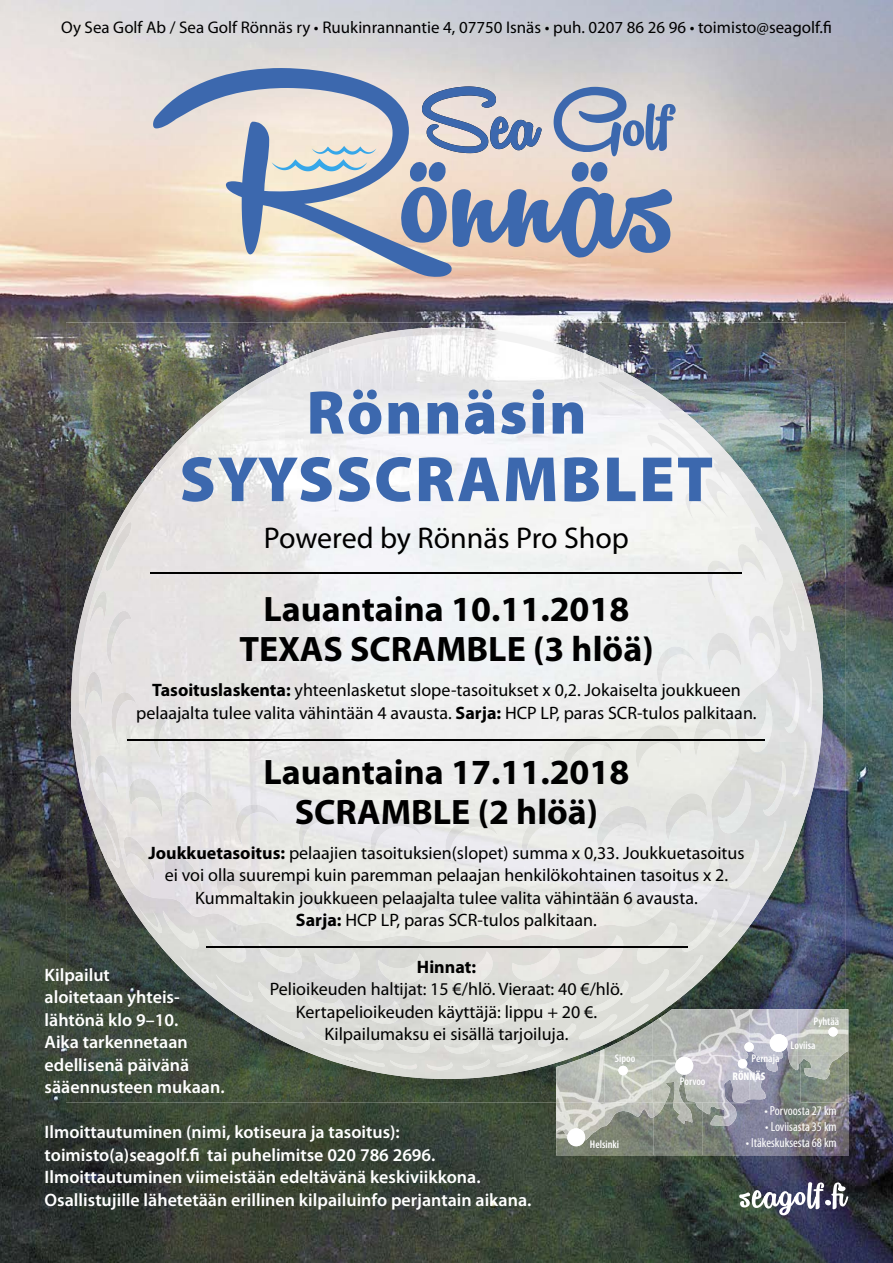
<style>
.page{position:relative;width:893px;height:1263px;background:#fff}
.page>*{position:absolute;margin:0;border:0;box-sizing:border-box;transform-origin:0 0}
.t1{font:900 64.5px "Myriad Pro";letter-spacing:.03em;color:#3c68ae}
.t2{font:900 62.1px "Myriad Pro";letter-spacing:.03em;color:#3c68ae}
.t3{font:700 35.4px/40.5px "Myriad Pro";color:#000;text-align:center}
.t4{font:30px "Myriad Pro";color:#000}
.t5{font:18px/22.5px "Myriad Pro";color:#000;text-align:center}
.t6{font:600 18px/22.5px "Myriad Pro";color:#fff}
.t7{font:700 18px "Myriad Pro";color:#000}
.t8{font:16.95px "Myriad Pro";color:#000}
.t9{font:condensed 13.05px "Myriad Pro";color:#fff}
.t10{font:600 condensed 11.1px "Myriad Pro";color:#fff}
.t11{font:900 condensed 11.1px "Myriad Pro";color:#fff}
.s1{font-weight:700}
</style>
<div class="page">
<img style="left:0;top:0;width:893px;height:1263px">
<img style="left:66px;top:322px;width:156px;height:156px">
<img style="left:222px;top:322px;width:624px;height:52px">
<img style="left:823px;top:374px;width:23px;height:52px">
<img style="left:823px;top:426px;width:23px;height:52px">
<img style="left:66px;top:478px;width:5px;height:52px">
<img style="left:823px;top:478px;width:23px;height:104px">
<img style="left:66px;top:530px;width:52px;height:572px">
<img style="left:823px;top:582px;width:23px;height:427px">
<img style="left:118px;top:1079px;width:51px;height:23px">
<img style="left:169px;top:1079px;width:53px;height:23px">
<img style="left:222px;top:1079px;width:104px;height:23px">
<img style="left:326px;top:1079px;width:230px;height:23px">
<img style="left:71px;top:327px;width:752px;height:752px">
<img style="left:556px;top:1156px;width:292px;height:1px">
<img style="left:751px;top:1102px;width:49px;height:1px">
<img style="left:800px;top:1052px;width:48px;height:51px">
<img style="left:556px;top:1140px;width:49px;height:16px">
<img style="left:605px;top:1126px;width:48px;height:30px">
<img style="left:653px;top:1103px;width:195px;height:53px">
<img style="left:755px;top:1079px;width:45px;height:23px">
<img style="left:800px;top:1056px;width:46px;height:46px">
<img style="left:749px;top:1099px;width:6px;height:3px">
<img style="left:567px;top:1141px;width:18px;height:5px">
<img style="left:846px;top:1009px;width:2px;height:43px">
<img style="left:556px;top:1056px;width:49px;height:84px">
<img style="left:604px;top:1022px;width:50px;height:104px">
<img style="left:653px;top:1056px;width:49px;height:68px">
<img style="left:702px;top:1102px;width:42px;height:24px">
<img style="left:588px;top:1049px;width:16px;height:7px">
<img style="left:653px;top:1009px;width:193px;height:47px">
<img style="left:701px;top:1056px;width:48px;height:46px">
<img style="left:749px;top:1056px;width:49px;height:43px">
<img style="left:798px;top:1056px;width:43px;height:23px">
<svg style="left:828px;top:1027px;width:10px;height:9px"></svg>
<img style="left:567px;top:1128px;width:18px;height:13px">
<img style="left:770px;top:1034px;width:18px;height:18px">
<svg style="left:744px;top:1042px;width:10px;height:10px"></svg>
<svg style="left:738px;top:1059px;width:9px;height:9px"></svg>
<img style="left:675px;top:1057px;width:18px;height:17px">
<svg style="left:618px;top:1066px;width:10px;height:9px"></svg>
<svg style="left:739px;top:1182px;width:109px;height:33px"></svg>
<hr style="left:128px;top:739px;width:637px;height:2px;background:#000">
<hr style="left:206px;top:946px;width:481px;height:2px;background:#000">
<hr style="left:151px;top:573px;width:591px;height:1px;background:#000">
<svg style="left:153px;top:68px;width:519px;height:209px;background:#c0bfc4"></svg>
<svg style="left:554px;top:87px;width:122px;height:69px;background:#a7b1c6"></svg>
<svg style="left:422px;top:86px;width:120px;height:67px;background:#abb2c6"></svg>
<p class="t8" style="left:61px;top:18px;width:772px">Oy Sea Golf Ab / Sea Golf Rönnäs ry • Ruukinrannantie 4, 07750 Isnäs • puh. 0207 86 26 96 • toimisto@seagolf.fi</p>
<h2 class="t2" style="left:306px;top:377px;width:281px">Rönnäsin</h2>
<h1 class="t1" style="left:180px;top:443px;width:535px">SYYSSCRAMBLET</h1>
<h3 class="t4" style="left:264px;top:521px;width:366px">Powered by Rönnäs Pro Shop</h3>
<h3 class="t3" style="left:239px;top:589px;width:416px">Lauantaina 10.11.2018<br>TEXAS SCRAMBLE (3 hlöä)</h3>
<p class="t5" style="left:136px;top:679px;width:622px"><span class="s1">Tasoituslaskenta:</span> yhteenlasketut slope-tasoitukset x 0,2. Jokaiselta joukkueen pelaajalta tulee valita vähintään 4 avausta. <span class="s1">Sarja:</span> HCP LP, paras SCR-tulos palkitaan.</p>
<h3 class="t3" style="left:263px;top:752px;width:368px">Lauantaina 17.11.2018<br>SCRAMBLE (2 hlöä)</h3>
<p class="t5" style="left:148px;top:842px;width:598px"><span class="s1">Joukkuetasoitus:</span> pelaajien tasoituksien(slopet) summa x 0,33. Joukkuetasoitus ei voi olla suurempi kuin paremman pelaajan henkilökohtainen tasoitus x 2.<br>Kummaltakin joukkueen pelaajalta tulee valita vähintään 6 avausta.<br><span class="s1">Sarja:</span> HCP LP, paras SCR-tulos palkitaan.</p>
<p class="t7" style="left:417px;top:956px;width:61px">Hinnat:</p>
<p class="t5" style="left:270px;top:978px;width:355px">Pelioikeuden haltijat: 15 €/hlö. Vieraat: 40 €/hlö.<br>Kertapelioikeuden käyttäjä: lippu + 20 €.<br>Kilpailumaksu ei sisällä tarjoiluja.</p>
<p class="t6" style="left:45px;top:964px;width:181px">Kilpailut<br>aloitetaan yhteis&shy;lähtönä klo 9–10.<br>Aika tarkennetaan edellisenä päivänä sääennusteen mukaan.</p>
<p class="t6" style="left:45px;top:1121px;width:488px">Ilmoittautuminen (nimi, kotiseura ja tasoitus): toimisto(a)seagolf.fi tai puhelimitse 020 786 2696.<br>Ilmoittautuminen viimeistään edeltävänä keskiviikkona.<br>Osallistujille lähetetään erillinen kilpailuinfo perjantain aikana.</p>
<p class="t10" style="left:813px;top:1015px;width:27px">Pyhtää</p>
<p class="t10" style="left:791px;top:1039px;width:27px">Loviisa</p>
<p class="t10" style="left:751px;top:1052px;width:29px">Pernaja</p>
<p class="t10" style="left:615px;top:1052px;width:22px">Sipoo</p>
<p class="t11" style="left:733px;top:1070px;width:34px">RÖNNÄS</p>
<p class="t10" style="left:680px;top:1075px;width:27px">Porvoo</p>
<p class="t9" style="left:764px;top:1104px;width:74px">• Porvoosta 27 km</p>
<p class="t9" style="left:765px;top:1119px;width:73px">• Loviisasta 35 km</p>
<p class="t10" style="left:590px;top:1138px;width:31px">Helsinki</p>
<p class="t9" style="left:746px;top:1135px;width:92px">• Itäkeskuksesta 68 km</p>
</div>
